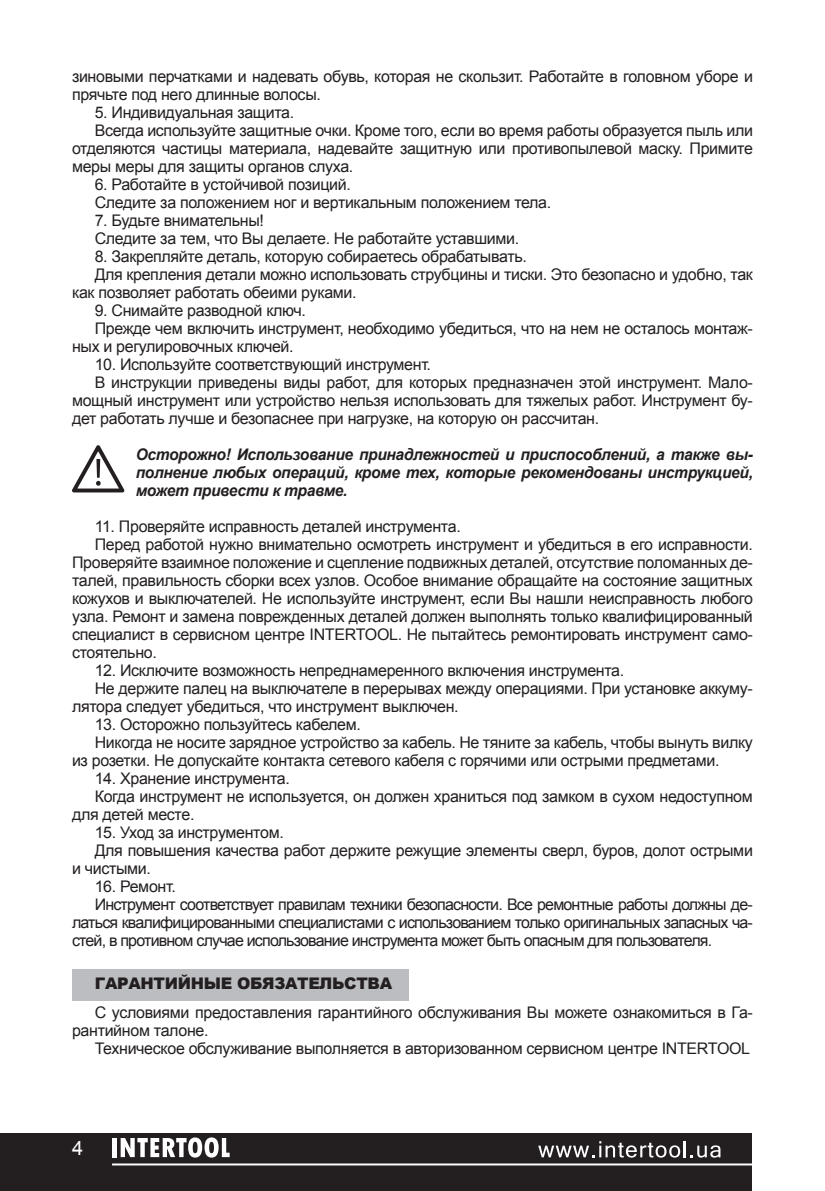
<style>
.page{position:relative;width:825px;height:1191px;background:#fff}
.page>*{position:absolute;margin:0;border:0;box-sizing:border-box;transform-origin:0 0}
.t1{font:20px "Arial";color:#fff}
.Текст{font:16px/18px "Arial";letter-spacing:-.02em;color:#231f20}
.Внимание{font:italic 700 16px/18px "Arial";letter-spacing:-.02em;color:#231f20;text-align:justify}
.Раздел{font:900 16px "Arial";letter-spacing:-.02em;color:#231f20}
</style>
<div class="page">
<div style="left:0;top:1133px;width:752px;height:58px;background:#231f20"></div>
<hr style="left:112px;top:1138px;width:4px;height:19px;background:#fff">
<svg style="left:121px;top:1137px;width:109px;height:20px"></svg>
<svg style="left:538px;top:1141px;width:182px;height:16px"></svg>
<hr style="left:112px;top:1163px;width:659px;height:2px;background:#fff">
<div style="left:72px;top:969px;width:336px;height:31px;background:#bcbdc0"></div>
<svg style="left:72px;top:445px;width:52px;height:47px"></svg>
<svg style="left:96px;top:459px;width:4px;height:19px"></svg>
<p class="Текст" style="left:72px;top:67px;width:682px">зиновыми перчатками и надевать обувь, которая не скользит. Работайте в головном уборе и прячьте под него длинные волосы.</p>
<p class="Текст" style="left:95px;top:103px;width:201px">5. Индивидуальная защита.</p>
<p class="Текст" style="left:72px;top:121px;width:682px;text-align:justify;text-indent:23px">Всегда используйте защитные очки. Кроме того, если во время работы образуется пыль или отделяются частицы материала, надевайте защитную или противопылевой маску. Примите меры меры для защиты органов слуха.</p>
<p class="Текст" style="left:95px;top:175px;width:258px">6. Работайте в устойчивой позиций.</p>
<p class="Текст" style="left:95px;top:193px;width:458px">Следите за положением ног и вертикальным положением тела.</p>
<p class="Текст" style="left:95px;top:211px;width:171px">7. Будьте внимательны!</p>
<p class="Текст" style="left:95px;top:229px;width:426px">Следите за тем, что Вы делаете. Не работайте уставшими.</p>
<p class="Текст" style="left:95px;top:247px;width:434px">8. Закрепляйте деталь, которую собираетесь обрабатывать.</p>
<p class="Текст" style="left:72px;top:265px;width:682px;text-indent:23px">Для крепления детали можно использовать струбцины и тиски. Это безопасно и удобно, так как позволяет работать обеими руками.</p>
<p class="Текст" style="left:95px;top:301px;width:213px">9. Снимайте разводной ключ.</p>
<p class="Текст" style="left:72px;top:319px;width:682px;text-indent:23px">Прежде чем включить инструмент, необходимо убедиться, что на нем не осталось монтаж&shy;ных и регулировочных ключей.</p>
<p class="Текст" style="left:95px;top:355px;width:338px">10. Используйте соответствующий инструмент.</p>
<p class="Текст" style="left:72px;top:373px;width:682px;text-align:justify;text-indent:23px">В инструкции приведены виды работ, для которых предназначен этой инструмент. Мало&shy;мощный инструмент или устройство нельзя использовать для тяжелых работ. Инструмент бу&shy;дет работать лучше и безопаснее при нагрузке, на которую он рассчитан.</p>
<p class="Внимание" style="left:136px;top:446px;width:619px">Осторожно! Использование принадлежностей и приспособлений, а также вы&shy;полнение любых операций, кроме тех, которые рекомендованы инструкцией, может привести к травме.</p>
<p class="Текст" style="left:95px;top:517px;width:368px">11. Проверяйте исправность деталей инструмента.</p>
<p class="Текст" style="left:72px;top:535px;width:682px;text-align:justify;text-indent:23px">Перед работой нужно внимательно осмотреть инструмент и убедиться в его исправности.<br>Проверяйте взаимное положение и сцепление подвижных деталей, отсутствие поломанных де&shy;талей, правильность сборки всех узлов. Особое внимание обращайте на состояние защитных кожухов и выключателей. Не используйте инструмент, если Вы нашли неисправность любого узла. Ремонт и замена поврежденных деталей должен выполнять только квалифицированный специалист в сервисном центре INTERTOOL. Не пытайтесь ремонтировать инструмент само&shy;стоятельно.</p>
<p class="Текст" style="left:95px;top:661px;width:531px">12. Исключите возможность непреднамеренного включения инструмента.</p>
<p class="Текст" style="left:72px;top:679px;width:682px;text-indent:23px">Не держите палец на выключателе в перерывах между операциями. При установке аккуму&shy;лятора следует убедиться, что инструмент выключен.</p>
<p class="Текст" style="left:95px;top:715px;width:268px">13. Осторожно пользуйтесь кабелем.</p>
<p class="Текст" style="left:72px;top:733px;width:682px;text-indent:23px">Никогда не носите зарядное устройство за кабель. Не тяните за кабель, чтобы вынуть вилку из розетки. Не допускайте контакта сетевого кабеля с горячими или острыми предметами.</p>
<p class="Текст" style="left:95px;top:769px;width:197px">14. Хранение инструмента.</p>
<p class="Текст" style="left:72px;top:787px;width:682px;text-indent:23px">Когда инструмент не используется, он должен храниться под замком в сухом недоступном для детей месте.</p>
<p class="Текст" style="left:95px;top:823px;width:191px">15. Уход за инструментом.</p>
<p class="Текст" style="left:72px;top:841px;width:682px;text-indent:23px">Для повышения качества работ держите режущие элементы сверл, буров, долот острыми и чистыми.</p>
<p class="Текст" style="left:95px;top:877px;width:83px">16. Ремонт.</p>
<p class="Текст" style="left:72px;top:895px;width:682px;text-align:justify;text-indent:23px">Инструмент соответствует правилам техники безопасности. Все ремонтные работы должны де&shy;латься квалифицированными специалистами с использованием только оригинальных запасных ча&shy;стей, в противном случае использование инструмента может быть опасным для пользователя.</p>
<p class="Раздел" style="left:95px;top:971px;width:299px">ГАРАНТИЙНЫЕ ОБЯЗАТЕЛЬСТВА</p>
<p class="Текст" style="left:72px;top:1003px;width:682px;text-indent:23px">С условиями предоставления гарантийного обслуживания Вы можете ознакомиться в Га&shy;рантийном талоне.</p>
<p class="Текст" style="left:95px;top:1039px;width:657px">Техническое обслуживание выполняется в авторизованном сервисном центре INTERTOOL</p>
<p class="t1" style="left:72px;top:1135px;width:13px">4</p>
</div>
